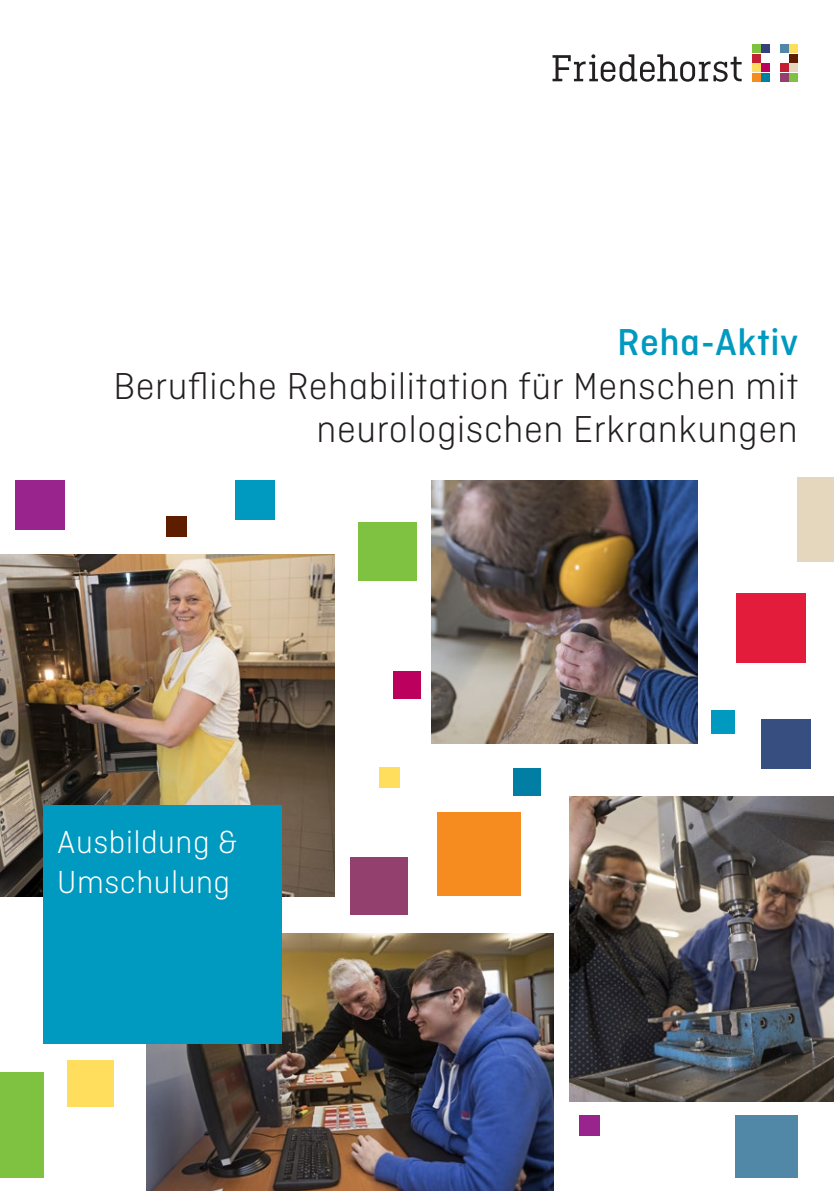
<style>
.page{position:relative;width:834px;height:1191px;background:#fff}
.page>*{position:absolute;margin:0;border:0;box-sizing:border-box;transform-origin:0 0}
.t1{font:300 39.6px/43.4px "Ciutadella";letter-spacing:.015em;color:#231f20;text-align:right}
.t2{font:500 39.6px "Ciutadella";letter-spacing:.015em;color:#0099bf}
.t3{font:300 33.6px/40.4px "Ciutadella";letter-spacing:.015em;color:#fff}
</style>
<div class="page">
<div style="left:752px;top:73px;width:8px;height:8px;background:#f68b1f"></div>
<div style="left:752px;top:64px;width:8px;height:8px;background:#ffde5d"></div>
<div style="left:752px;top:54px;width:8px;height:8px;background:#c42034"></div>
<div style="left:752px;top:45px;width:8px;height:8px;background:#7fc241"></div>
<div style="left:761px;top:73px;width:8px;height:8px;background:#007ea4"></div>
<div style="left:761px;top:64px;width:8px;height:8px;background:#bb015d"></div>
<div style="left:761px;top:45px;width:8px;height:8px;background:#36417c"></div>
<div style="left:780px;top:73px;width:8px;height:8px;background:#93406f"></div>
<div style="left:780px;top:64px;width:8px;height:8px;background:#c42034"></div>
<div style="left:780px;top:45px;width:8px;height:8px;background:#5288a7"></div>
<div style="left:789px;top:73px;width:8px;height:8px;background:#7fc241"></div>
<div style="left:789px;top:64px;width:8px;height:8px;background:#e4d7be"></div>
<div style="left:789px;top:54px;width:8px;height:8px;background:#5f1d00"></div>
<div style="left:789px;top:45px;width:8px;height:8px;background:#ffde5d"></div>
<svg style="left:552px;top:54px;width:189px;height:28px"></svg>
<img style="left:0;top:554px;width:334px;height:342px">
<img style="left:432px;top:480px;width:265px;height:263px">
<img style="left:569px;top:796px;width:264px;height:305px">
<img style="left:146px;top:934px;width:407px;height:257px">
<div style="left:43px;top:805px;width:238px;height:238px;background:#0099bf"></div>
<div style="left:735px;top:593px;width:70px;height:70px;background:#e41c3b"></div>
<div style="left:760px;top:719px;width:50px;height:49px;background:#374e81"></div>
<div style="left:711px;top:710px;width:23px;height:23px;background:#0099bf"></div>
<div style="left:15px;top:480px;width:50px;height:50px;background:#99248e"></div>
<div style="left:67px;top:1060px;width:46px;height:46px;background:#ffde5d"></div>
<div style="left:436px;top:812px;width:84px;height:84px;background:#f68b1f"></div>
<div style="left:513px;top:768px;width:28px;height:28px;background:#007ea4"></div>
<div style="left:393px;top:670px;width:28px;height:28px;background:#bb015d"></div>
<div style="left:358px;top:522px;width:59px;height:59px;background:#7fc241"></div>
<div style="left:734px;top:1114px;width:63px;height:63px;background:#5288a7"></div>
<div style="left:578px;top:1114px;width:21px;height:21px;background:#99248e"></div>
<div style="left:166px;top:515px;width:21px;height:21px;background:#5f1d00"></div>
<div style="left:378px;top:767px;width:21px;height:21px;background:#ffde5d"></div>
<div style="left:235px;top:480px;width:40px;height:40px;background:#0099bf"></div>
<div style="left:0;top:1071px;width:43px;height:106px;background:#7fc241"></div>
<div style="left:350px;top:857px;width:57px;height:57px;background:#93406f"></div>
<div style="left:797px;top:478px;width:36px;height:84px;background:#e4d7be"></div>
<p class="t2" style="left:617px;top:320px;width:183px">Reha-Aktiv</p>
<p class="t1" style="left:113px;top:364px;width:686px">Berufliche Rehabilitation für Menschen mit neurologischen Erkrankungen</p>
<p class="t3" style="left:57px;top:821px;width:181px">Ausbildung &amp;<br>Umschulung</p>
</div>
